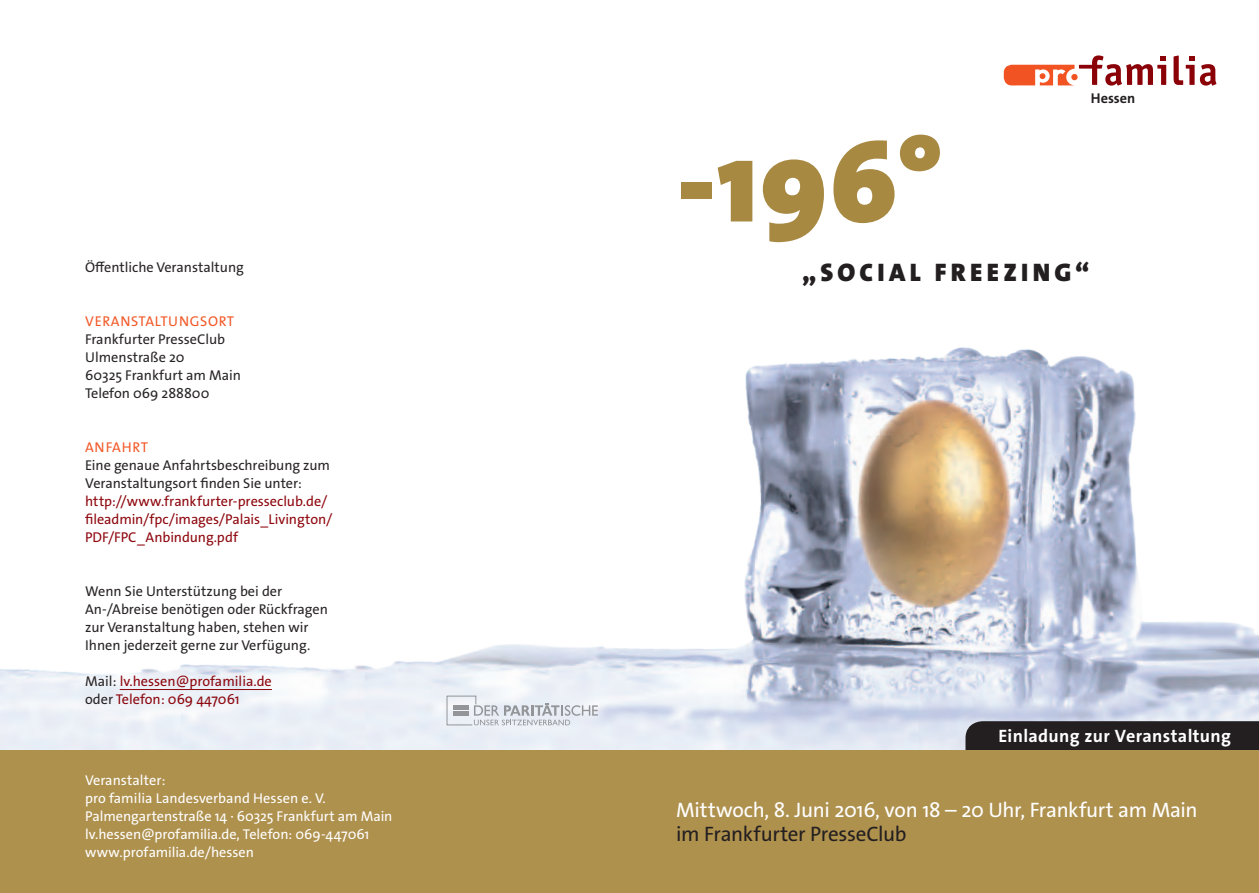
<style>
.page{position:relative;width:1259px;height:893px;background:#fff}
.page>*{position:absolute;margin:0;border:0;box-sizing:border-box;transform-origin:0 0}
.t1{font:900 116.1px "The Sans Os F";color:#a88942}
.t2{font:900 25.5px "The Sans Os F";letter-spacing:.17em;color:#231f20}
.t3{font:21px "The Sans Os F";letter-spacing:-.02em;color:#fff}
.t4{font:21px "The Sans Os F";letter-spacing:-.02em;color:#231f20}
.t5{font:700 18px "The Sans Os F";letter-spacing:.02em;color:#fff}
.t6{font:14.25px/18px "The Sans Os F";color:#231f20}
.t7{font:14.25px/18px "The Sans Os F";color:#fff}
.t8{font:14.25px/18px "The Sans Os F";color:#8b0108}
.t9{font:14.25px "The Sans Os F";letter-spacing:.05em;color:#f15422}
.t10{font:700 14.25px "The Sans Os F";color:#231f20}
.s1{color:#231f20}
</style>
<div class="page">
<img style="left:0;top:347px;width:1259px;height:403px">
<div style="left:965px;top:721px;width:294px;height:29px;background:#231f20"></div>
<div style="left:0;top:750px;width:1259px;height:143px;background:#af914e"></div>
<svg style="left:1173px;top:55px;width:43px;height:31px"></svg>
<svg style="left:1003px;top:55px;width:163px;height:31px"></svg>
<svg style="left:446px;top:695px;width:152px;height:31px;background:#d8dce2"></svg>
<hr style="left:120px;top:689px;width:152px;height:1px;background:#8b0108">
<p class="t6" style="left:85px;top:258px;width:160px">Öffentliche Veranstaltung</p>
<p class="t9" style="left:85px;top:312px;width:151px">Veranstaltungsort</p>
<p class="t6" style="left:85px;top:330px;width:158px">Frankfurter PresseClub<br>U lmenstraße 20<br>60325 Frankfurt am Main<br>Telefon 069 288800</p>
<p class="t9" style="left:85px;top:438px;width:64px">Anfahrt</p>
<p class="t6" style="left:85px;top:456px;width:246px">Eine genaue Anfahrtsbeschreibung zum<br>Veranstaltungsort finden Sie unter:</p>
<p class="t8" style="left:85px;top:492px;width:249px">http://www.frankfurter-presseclub.de/ fileadmin/fpc/images/Palais_Livington/<br>PDF/FPC_Anbindung.pdf</p>
<p class="t6" style="left:85px;top:582px;width:244px">Wenn Sie U nterstützung bei der An-/Abreise benötigen oder Rückfragen zur Veranstaltung haben, stehen wir Ihnen jederzeit gerne zur Verfügung.</p>
<p class="t8" style="left:85px;top:672px;width:188px"><span class="s1">Mail:</span> lv.hessen@profamilia.de <span class="s1">oder</span> Telefon: 069 447061</p>
<p class="t7" style="left:85px;top:771px;width:309px">Veranstalter:<br>pro familia Landesverband Hessen e. V.<br>Palmengartenstraße 14 · 60325 Frankfurt am Main lv.hessen@profamilia.de, Telefon: 069-447061 www.profamilia.de/hessen</p>
<h1 class="t1" style="left:676px;top:108px;width:269px">-196°</h1>
<p class="t10" style="left:1091px;top:89px;width:46px">Hessen</p>
<h2 class="t2" style="left:802px;top:256px;width:289px">„SOCIAL FREEZING“</h2>
<p class="t5" style="left:998px;top:725px;width:234px">Einladung zur Veranstaltung</p>
<h3 class="t3" style="left:676px;top:796px;width:523px">Mittwoch, 8. Juni 2016, von 18 – 20 Uhr, Frankfurt am Main</h3>
<h3 class="t4" style="left:676px;top:820px;width:232px">im Frankfurter PresseClub</h3>
</div>
